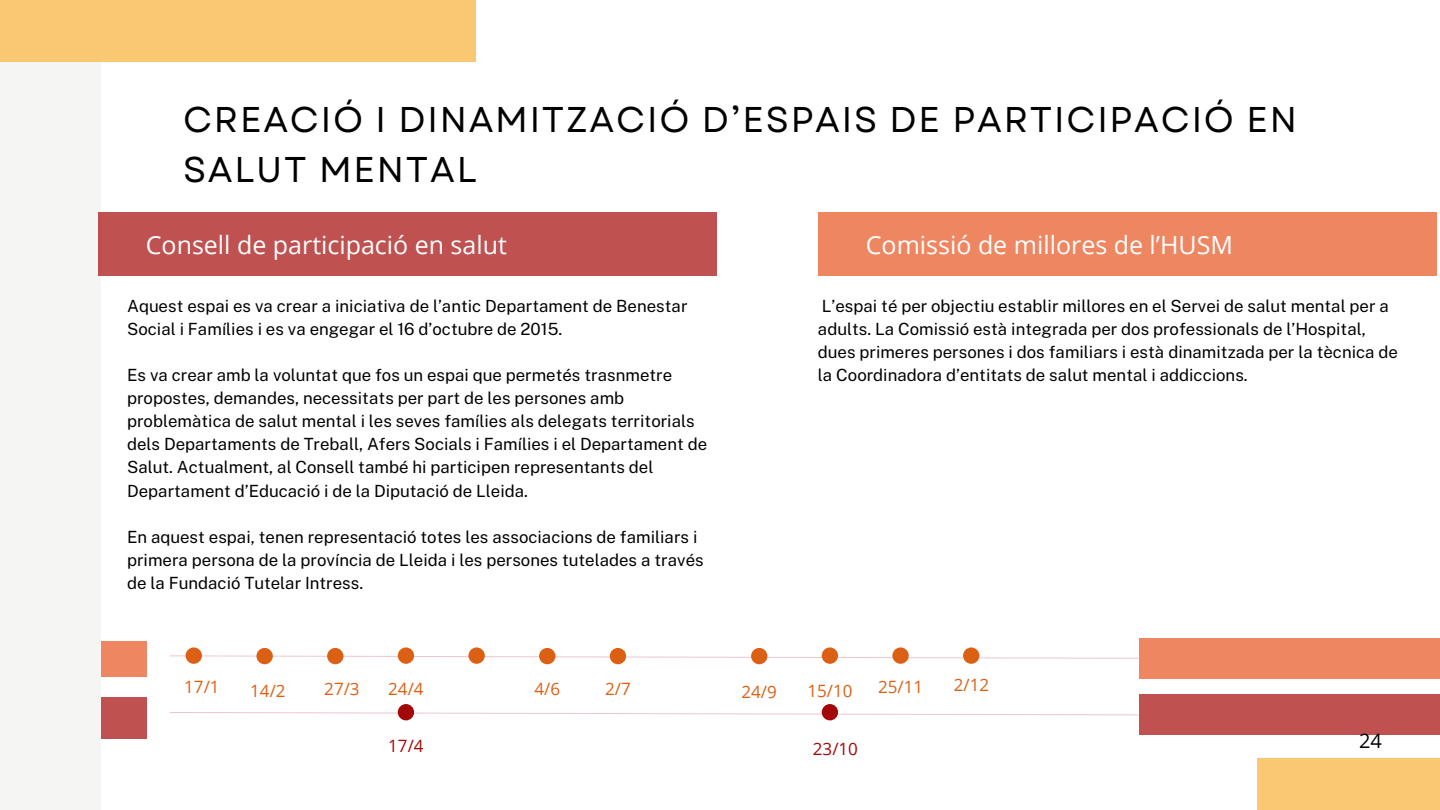
<style>
.page{position:relative;width:1440px;height:810px;background:#fff}
.page>*{position:absolute;margin:0;border:0;box-sizing:border-box;transform-origin:0 0}
.t1{font:35.8px/49.8px "Garet";letter-spacing:.05em;color:#000}
.t2{font:25px "Open Sans";color:#fff}
.t3{font:20px "Open Sans";color:#000}
.t4{font:17px "Open Sans";color:#dc6014}
.t5{font:17px "Open Sans";color:#a40707}
.t6{font:16.8px/23.1px "Public Sans";color:#000}
</style>
<div class="page">
<div style="left:0;top:61px;width:101px;height:749px;background:#f5f5f3"></div>
<div style="left:0;top:0;width:476px;height:61px;background:#fac772"></div>
<div style="left:98px;top:212px;width:619px;height:64px;background:#bf5151"></div>
<div style="left:1257px;top:758px;width:183px;height:52px;background:#fac772"></div>
<div style="left:101px;top:697px;width:45px;height:41px;background:#bf5151"></div>
<div style="left:1139px;top:694px;width:301px;height:41px;background:#bf5151"></div>
<svg style="left:169px;top:712px;width:971px;height:4px"></svg>
<div style="left:398px;top:704px;width:16px;height:16px;background:#a40707;border-radius:50%"></div>
<div style="left:822px;top:704px;width:16px;height:16px;background:#a40707;border-radius:50%"></div>
<div style="left:818px;top:213px;width:619px;height:63px;background:#ee8661"></div>
<div style="left:101px;top:641px;width:45px;height:36px;background:#ee8661"></div>
<div style="left:1139px;top:638px;width:301px;height:41px;background:#ee8661"></div>
<svg style="left:169px;top:655px;width:971px;height:4px"></svg>
<div style="left:186px;top:647px;width:16px;height:17px;background:#dc6014;border-radius:50%"></div>
<div style="left:256px;top:648px;width:17px;height:16px;background:#dc6014;border-radius:50%"></div>
<div style="left:751px;top:648px;width:16px;height:16px;background:#dc6014;border-radius:50%"></div>
<div style="left:963px;top:647px;width:16px;height:17px;background:#dc6014;border-radius:50%"></div>
<div style="left:327px;top:648px;width:16px;height:16px;background:#dc6014;border-radius:50%"></div>
<div style="left:398px;top:647px;width:16px;height:17px;background:#dc6014;border-radius:50%"></div>
<div style="left:468px;top:647px;width:17px;height:17px;background:#dc6014;border-radius:50%"></div>
<div style="left:539px;top:648px;width:16px;height:16px;background:#dc6014;border-radius:50%"></div>
<div style="left:610px;top:648px;width:16px;height:16px;background:#dc6014;border-radius:50%"></div>
<div style="left:822px;top:647px;width:16px;height:17px;background:#dc6014;border-radius:50%"></div>
<div style="left:892px;top:647px;width:17px;height:17px;background:#dc6014;border-radius:50%"></div>
<h1 class="t1" style="left:183px;top:95px;width:1115px">CREACIÓ I DINAMITZACIÓ D’ESPAIS DE PARTICIPACIÓ EN<br>SALUT MENTAL</h1>
<p class="t2" style="left:146px;top:228px;width:363px">Consell de participació en salut</p>
<h2 class="t6" style="left:127px;top:294px;width:562px">Aquest espai es va crear a iniciativa de l’antic Departament de Benestar<br>Social i Famílies i es va engegar el 16 d’octubre de 2015.</h2>
<h2 class="t6" style="left:127px;top:363px;width:582px">Es va crear amb la voluntat que fos un espai que permetés trasnmetre propostes, demandes, necessitats per part de les persones amb problemàtica de salut mental i les seves famílies als delegats territorials dels Departaments de Treball, Afers Socials i Famílies i el Departament de Salut. Actualment, al Consell també hi participen representants del Departament d’Educació i de la Diputació de Lleida.</h2>
<p class="t6" style="left:127px;top:525px;width:578px">En aquest espai, tenen representació totes les associacions de familiars i primera persona de la província de Lleida i les persones tutelades a través de la Fundació Tutelar Intress.</p>
<p class="t2" style="left:866px;top:228px;width:369px">Comissió de millores de l’HUSM</p>
<p class="t6" style="left:818px;top:294px;width:582px">L’espai té per objectiu establir millores en el Servei de salut mental per a adults. La Comissió està integrada per dos professionals de l’Hospital, dues primeres persones i dos familiars i està dinamitzada per la tècnica de la Coordinadora d’entitats de salut mental i addiccions.</p>
<p class="t4" style="left:184px;top:675px;width:37px">17/1</p>
<p class="t4" style="left:250px;top:678px;width:37px">14/2</p>
<p class="t4" style="left:324px;top:677px;width:37px">27/3</p>
<p class="t4" style="left:388px;top:677px;width:37px">24/4</p>
<p class="t4" style="left:534px;top:677px;width:27px">4/6</p>
<p class="t4" style="left:605px;top:677px;width:27px">2/7</p>
<p class="t4" style="left:742px;top:680px;width:37px">24/9</p>
<p class="t4" style="left:878px;top:675px;width:47px">25/11</p>
<p class="t4" style="left:954px;top:673px;width:37px">2/12</p>
<p class="t4" style="left:807px;top:678px;width:47px">15/10</p>
<p class="t5" style="left:388px;top:733px;width:37px">17/4</p>
<p class="t5" style="left:813px;top:737px;width:47px">23/10</p>
<p class="t3" style="left:1359px;top:727px;width:24px">24</p>
</div>
